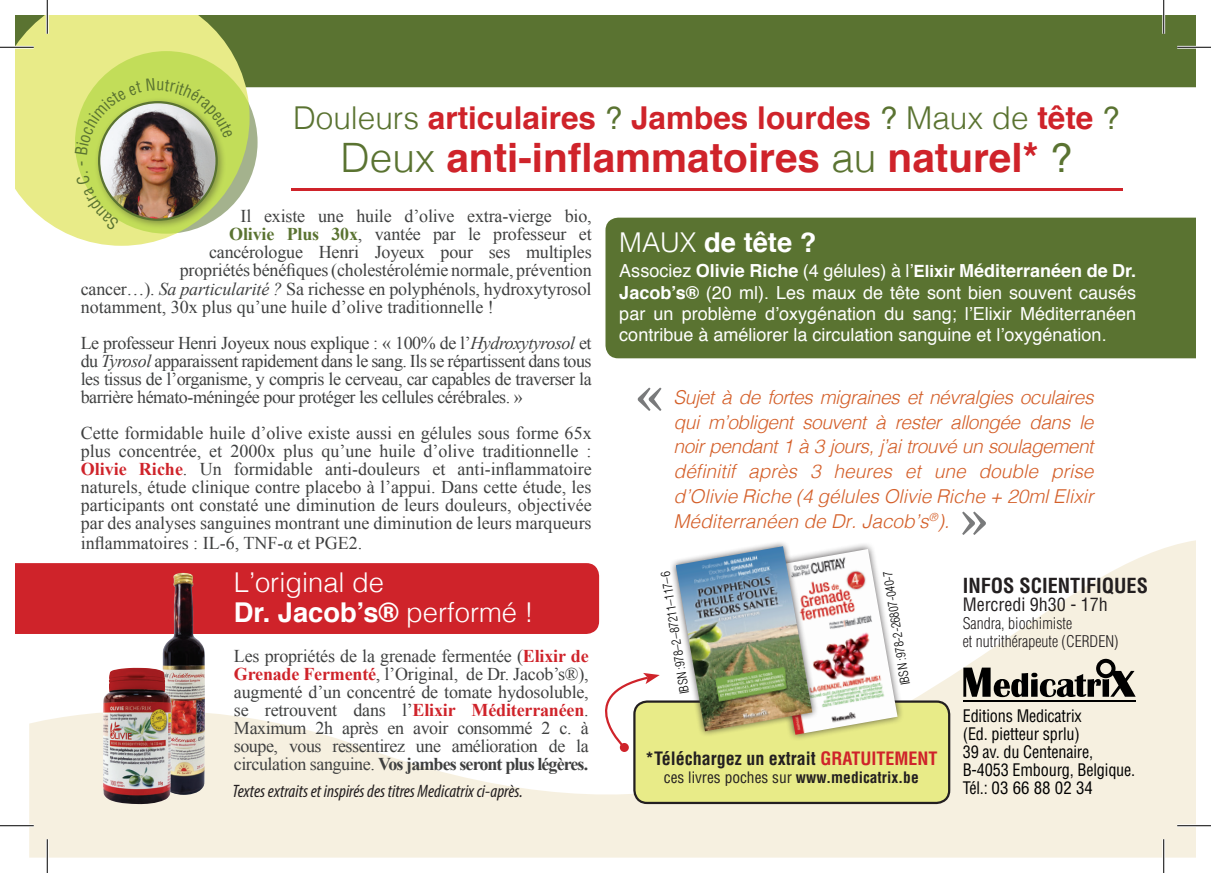
<style>
.page{position:relative;width:1211px;height:873px;background:#fff}
.page>*{position:absolute;margin:0;border:0;box-sizing:border-box;transform-origin:0 0}
.t1{font:700 40.5px "Helvetica";color:#cf232a}
.t2{font:700 31.5px "Helvetica";color:#cf232a}
.Style_de_paragraphe{font:700 27.22px "Helvetica";color:#fff}
.Style_de_paragraphe-2{font:300 27.22px "Helvetica";color:#fff}
.t3{font:700 condensed 20.25px "Helvetica LT Std";color:#231f20}
.Style_de_paragraphe-3{font:italic 300 19.12px/24.8px "Helvetica";color:#d45f29;text-align:justify}
.Style_de_paragraphe-4{font:18px/18px "Times New Roman";letter-spacing:-.01em;color:#3f4040;text-align:justify}
.Style_de_paragraphe-5{font:18px/21.4px "Helvetica";color:#fff;text-align:justify}
.t4{font:italic condensed 18px "Myriad Pro";color:#231f20}
.t5{font:700 condensed 18px "Helvetica LT Std";color:#231f20}
.t6{font:condensed 18px "Helvetica LT Std";color:#231f20}
.t7{font:condensed 16.88px/18px "Helvetica LT Std";letter-spacing:-.01em;color:#000;scale:.96 1}
.t8{font:300 condensed 15.75px/18px "Helvetica LT Std";color:#231f20}
.t9{font:condensed 15.53px "Helvetica LT Std";color:#231f20}
.t10{font:300 condensed 12.38px "Helvetica LT Std";color:#000}
.s1{font-weight:300;color:#5a7331}
.s2{font-weight:400;color:#5a7331}
.s3{font-weight:700;color:#5a7331}
.s4{font-style:italic}
.s5{font-weight:700;color:#cf232a}
.s6{font-weight:300}
.s7{font-weight:700}
.s8{font-weight:700;font-size:16.88px}
.s9{color:#cf232a}
</style>
<div class="page">
<div style="left:250px;top:15px;width:945px;height:72px;background:#5a7331"></div>
<svg style="left:15px;top:563px;width:14px;height:71px"></svg>
<svg style="left:29px;top:540px;width:1166px;height:317px;fill:#f6f0e0"></svg>
<svg style="left:15px;top:15px;width:235px;height:231px;background:#e0e493"></svg>
<svg style="left:75px;top:51px;width:182px;height:183px;background:#bcd464"></svg>
<div style="left:93px;top:96px;width:134px;height:134px;background:#231f20;opacity:.4"></div>
<img style="left:99px;top:102px;width:118px;height:118px;border-radius:59px">
<hr style="left:292px;top:188px;width:831px;height:3px;background:#cf232a">
<div style="left:605px;top:218px;width:590px;height:140px;background:#5a7331"></div>
<svg style="left:963px;top:659px;width:172px;height:38px;background:#99958b"></svg>
<hr style="left:962px;top:700px;width:173px;height:1px;background:#000">
<img style="left:162px;top:573px;width:43px;height:222px">
<img style="left:103px;top:667px;width:68px;height:137px">
<div style="left:620px;top:743px;width:9px;height:9px;background:#cf232a;border-radius:50%"></div>
<svg style="left:570px;top:673px;width:90px;height:76px"></svg>
<div style="left:634px;top:701px;width:315px;height:102px;background:#e8eb88;border-radius:13px"></div>
<div style="left:633px;top:700px;width:317px;height:104px;border:2px solid #231f20;border-radius:13px"></div>
<div style="left:758px;top:542px;width:146px;height:200px;background:#231f20;opacity:.75"></div>
<img style="left:819px;top:549px;width:78px;height:185px">
<div style="left:669px;top:540px;width:150px;height:197px;background:#231f20;opacity:.75"></div>
<img style="left:675px;top:546px;width:137px;height:185px">
<hr style="left:0;top:46px;width:34px;height:3px;background:#fff">
<hr style="left:1177px;top:46px;width:34px;height:3px;background:#fff">
<hr style="left:0;top:824px;width:34px;height:3px;background:#fff">
<hr style="left:1177px;top:824px;width:34px;height:3px;background:#fff">
<hr style="left:46px;top:0;width:3px;height:34px;background:#fff">
<hr style="left:46px;top:839px;width:3px;height:34px;background:#fff">
<hr style="left:1162px;top:0;width:3px;height:34px;background:#fff">
<hr style="left:1162px;top:839px;width:3px;height:34px;background:#fff">
<hr style="left:0;top:47px;width:34px;height:1px;background:#000">
<hr style="left:1177px;top:47px;width:34px;height:1px;background:#000">
<hr style="left:0;top:825px;width:34px;height:1px;background:#000">
<hr style="left:1177px;top:825px;width:34px;height:1px;background:#000">
<hr style="left:47px;top:0;width:1px;height:34px;background:#000">
<hr style="left:47px;top:839px;width:1px;height:34px;background:#000">
<hr style="left:1163px;top:0;width:1px;height:34px;background:#000">
<hr style="left:1163px;top:839px;width:1px;height:34px;background:#000">
<svg style="left:76px;top:171px;width:43px;height:59px;background:#d4de81"></svg>
<svg style="left:75px;top:78px;width:158px;height:77px;background:#b0ba6b"></svg>
<p class="t2" style="left:293px;top:93px;width:828px"><span class="s1">Douleurs</span> articulaires <span class="s2">?</span> Jambes lourdes <span class="s2">?</span> <span class="s1">Maux de</span> tête <span class="s2">?</span></p>
<p class="t1" style="left:341px;top:125px;width:733px"><span class="s1">Deux</span> anti-inflammatoires <span class="s1">au</span> naturel* <span class="s2">?</span></p>
<p class="Style_de_paragraphe-4" style="left:240px;top:207px;width:353px">Il existe une huile d’olive extra-vierge bio,</p>
<p class="Style_de_paragraphe-4" style="left:229px;top:225px;width:364px"><span class="s3">Olivie Plus 30x</span>, vantée par le professeur et</p>
<p class="Style_de_paragraphe-4" style="left:209px;top:243px;width:384px">cancérologue Henri Joyeux pour ses multiples</p>
<p class="Style_de_paragraphe-4" style="left:180px;top:261px;width:413px">propriétés bénéfiques (cholestérolémie normale, prévention</p>
<p class="Style_de_paragraphe-4" style="left:81px;top:279px;width:512px">cancer…). <span class="s4">Sa particularité ?</span> Sa richesse en polyphénols, hydroxytyrosol</p>
<p class="Style_de_paragraphe-4" style="left:81px;top:297px;width:414px">notamment, 30x plus qu’une huile d’olive traditionnelle !</p>
<p class="Style_de_paragraphe-4" style="left:81px;top:333px;width:512px">Le professeur Henri Joyeux nous explique : « 100% de l’<span class="s4">Hydroxytyrosol</span> et du <span class="s4">Tyrosol</span> apparaissent rapidement dans le sang. Ils se répartissent dans tous les tissus de l’organisme, y compris le cerveau, car capables de traverser la barrière hémato-méningée pour protéger les cellules cérébrales. »</p>
<p class="Style_de_paragraphe-4" style="left:81px;top:423px;width:512px">Cette formidable huile d’olive existe aussi en gélules sous forme 65x plus concentrée, et 2000x plus qu’une huile d’olive traditionnelle :<br><span class="s5">Olivie Riche</span>. Un formidable anti-douleurs et anti-inflammatoire naturels, étude clinique contre placebo à l’appui. Dans cette étude, les participants ont constaté une diminution de leurs douleurs, objectivée par des analyses sanguines montrant une diminution de leurs marqueurs</p>
<p class="Style_de_paragraphe-4" style="left:81px;top:533px;width:283px">inflammatoires : IL-6, TNF-α et PGE2.</p>
<p class="Style_de_paragraphe-2" style="left:234px;top:559px;width:152px">L’original de</p>
<p class="Style_de_paragraphe" style="left:234px;top:591px;width:301px">Dr. Jacob’s® <span class="s6">performé !</span></p>
<p class="Style_de_paragraphe-4" style="left:234px;top:647px;width:356px">Les propriétés de la grenade fermentée (<span class="s5">Elixir de Grenade Fermenté</span>, l’Original, de Dr. Jacob’s®), augmenté d’un concentré de tomate hydosoluble, se retrouvent dans l’<span class="s5">Elixir Méditerranéen</span>.<br>Maximum 2h après en avoir consommé 2 c. à soupe, vous ressentirez une amélioration de la circulation sanguine. <span class="s7">Vos jambes seront plus légères.</span></p>
<p class="t4" style="left:232px;top:780px;width:292px">Textes extraits et inspirés des titres Medicatrix ci-après.</p>
<p class="Style_de_paragraphe" style="left:619px;top:221px;width:199px"><span class="s6">MAUX</span> de tête ?</p>
<p class="Style_de_paragraphe-5" style="left:619px;top:261px;width:518px">Associez <span class="s7">Olivie Riche</span> (4 gélules) à l’<span class="s8">Elixir</span> <span class="s7">Méditerranéen de Dr.<br>Jacob’s®</span> (20 ml). Les maux de tête sont bien souvent causés par un problème d’oxygénation du sang; l’Elixir Méditerranéen contribue à améliorer la circulation sanguine et l’oxygénation.</p>
<p class="Style_de_paragraphe-3" style="left:673px;top:383px;width:421px">Sujet à de fortes migraines et névralgies oculaires qui m’obligent souvent à rester allongée dans le noir pendant 1 à 3 jours, j’ai trouvé un soulagement définitif après 3 heures et une double prise d’Olivie Riche (4 gélules Olivie Riche + 20ml Elixir Méditerranéen de Dr. Jacob’s<sup>®</sup>).</p>
<p class="t10" style="left:677px;top:695px;width:125px;rotate:-99deg">IBSN :978–2–87211–117–6</p>
<p class="t10" style="left:898px;top:686px;width:117px;rotate:-99deg">IBSN :978-2-26807-040-7</p>
<p class="t5" style="left:645px;top:746px;width:294px">*Téléchargez un extrait <span class="s9">GRATUITEMENT</span></p>
<p class="t9" style="left:664px;top:767px;width:256px">ces livres poches sur <span class="s7">www.medicatrix.be</span></p>
<p class="t3" style="left:962px;top:572px;width:187px">INFOS SCIENTIFIQUES</p>
<p class="t6" style="left:962px;top:593px;width:147px">Mercredi 9h30 - 17h</p>
<p class="t8" style="left:962px;top:614px;width:157px">Sandra, biochimiste<br>et nutrithérapeute (CERDEN)</p>
<p class="t7" style="left:962px;top:706px;width:181px">Editions Medicatrix<br>(Ed. pietteur sprlu)<br>39 av. du Centenaire,<br>B-4053 Embourg, Belgique.</p>
<p class="t7" style="left:962px;top:778px;width:137px">Tél.: 03 66 88 02 34</p>
</div>
